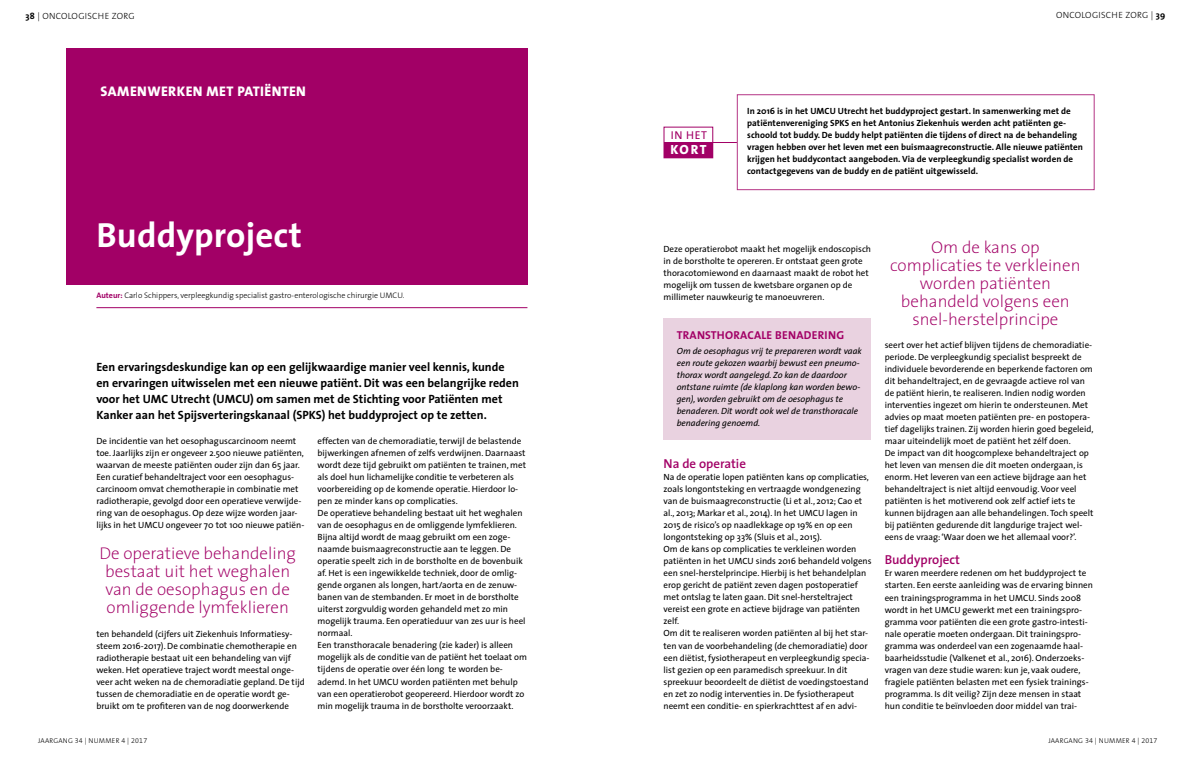
<style>
.page{position:relative;width:1191px;height:766px;background:#fff}
.page>*{position:absolute;margin:0;border:0;box-sizing:border-box;transform-origin:0 0}
.t1{font:700 35px "The Sans";letter-spacing:.005em;color:#fff}
.t2{font:200 17px/18px "The Sans";color:#a20066;text-align:center}
.t3{font:800 14px "The Sans";letter-spacing:.03em;color:#fff}
.t4{font:800 13.3px "The Sans";color:#fff}
.t5{font:600 13px "The Sans";color:#a20066}
.t6{font:700 12px/16px "The Sans";color:#000}
.t7{font:700 11.5px "The Sans";letter-spacing:.02em;color:#a20066}
.t8{font:11.4px "The Sans";color:#a20066}
.t9{font:9px/12px "The Sans";color:#000}
.t10{font:700 9px/12px "The Sans";letter-spacing:.005em;color:#000}
.t11{font:italic 9px/12px "The Sans";color:#000}
.t12{font:300 9px "The Sans";letter-spacing:.03em;color:#000}
.t13{font:300 8px "The Sans";color:#000}
.t14{font:300 7px "The Sans";letter-spacing:.03em;color:#000}
.s1{font-weight:700}
.s2{font-weight:700;color:#a20066}
.s3{font-family:"The Sans Light Expert";font-weight:400}
</style>
<div class="page">
<div style="left:66px;top:49px;width:461px;height:236px;background:#a20066"></div>
<hr style="left:96px;top:307px;width:431px;height:1px;background:#a20066">
<hr style="left:664px;top:142px;width:73px;height:1px;background:#a20066">
<div style="left:664px;top:142px;width:48px;height:16px;background:#a20066"></div>
<div style="left:663px;top:318px;width:207px;height:121px;background:#e9d2e0"></div>
<p class="t12" style="left:26px;top:9px;width:111px"><span class="s1">38</span> | ONCOLOGISCHE ZORG</p>
<p class="t12" style="left:1056px;top:7px;width:111px">ONCOLOGISCHE ZORG | <span class="s1">39</span></p>
<h3 class="t3" style="left:100px;top:80px;width:207px">SAMENWERKEN MET PATIËNTEN</h3>
<h1 class="t1" style="left:96px;top:206px;width:207px">Buddyproject</h1>
<p class="t13" style="left:96px;top:289px;width:309px"><span class="s2">Auteur:</span> Carlo Schippers, verpleegkundig specialist gastro-enterologische chirurgie UMCU.</p>
<p class="t6" style="left:96px;top:359px;width:424px">Een ervaringsdeskundige kan op een gelijkwaardige manier veel kennis, kunde en ervaringen uitwisselen met een nieuwe patiënt. Dit was een belangrijke reden voor het UMC Utrecht (UMCU) om samen met de Stichting voor Patiënten met Kanker aan het Spijsverteringskanaal (SPKS) het buddyproject op te zetten.</p>
<p class="t9" style="left:96px;top:435px;width:209px">De incidentie van het oesophaguscarcinoom neemt toe. Jaarlijks zijn er ongeveer 2.500 nieuwe patiënten, waarvan de meeste patiënten ouder zijn dan 65 jaar.<br>Een curatief behandeltraject voor een oesophagus&shy;carcinoom omvat chemotherapie in combinatie met radiotherapie, gevolgd door een operatieve verwijde&shy;ring van de oesophagus. Op deze wijze worden jaar&shy;lijks in het UMCU ongeveer 70 tot 100 nieuwe patiën-</p>
<h2 class="t2" style="left:99px;top:543px;width:198px">De operatieve behandeling bestaat uit het weghalen van de oesophagus en de omliggende lymfeklieren</h2>
<p class="t9" style="left:96px;top:627px;width:210px">ten behandeld (cijfers uit Ziekenhuis Informatiesy&shy;steem 2016-2017). De combinatie chemotherapie en radiotherapie bestaat uit een behandeling van vijf weken. Het operatieve traject wordt meestal onge&shy;veer acht weken na de chemoradiatie gepland. De tijd tussen de chemoradiatie en de operatie wordt ge&shy;bruikt om te profiteren van de nog doorwerkende</p>
<p class="t9" style="left:317px;top:435px;width:211px">effecten van de chemoradiatie, terwijl de belastende bijwerkingen afnemen of zelfs verdwijnen. Daarnaast wordt deze tijd gebruikt om patiënten te trainen, met als doel hun lichamelijke conditie te verbeteren als voorbereiding op de komende operatie. Hierdoor lo&shy;pen ze minder kans op complicaties.<br>De operatieve behandeling bestaat uit het weghalen van de oesophagus en de omliggende lymfeklieren.<br>Bijna altijd wordt de maag gebruikt om een zoge&shy;naamde buismaagreconstructie aan te leggen. De operatie speelt zich in de borstholte en de bovenbuik af. Het is een ingewikkelde techniek, door de omlig&shy;gende organen als longen, hart/aorta en de zenuw&shy;banen van de stembanden. Er moet in de borstholte uiterst zorgvuldig worden gehandeld met zo min mogelijk trauma. Een operatieduur van zes uur is heel normaal.<br>Een transthoracale benadering (zie kader) is alleen mogelijk als de conditie van de patiënt het toelaat om tijdens de operatie over één long te worden be&shy;ademd. In het UMCU worden patiënten met behulp van een operatierobot geopereerd. Hierdoor wordt zo min mogelijk trauma in de borstholte veroorzaakt.</p>
<p class="t8" style="left:670px;top:125px;width:38px">IN HET</p>
<h3 class="t4" style="left:670px;top:138px;width:38px">KORT</h3>
<p class="t10" style="left:747px;top:105px;width:337px">In 2016 is in het UMCU Utrecht het buddyproject gestart. In samenwerking met de patiëntenvereniging SPKS en het Antonius Ziekenhuis werden acht patiënten ge&shy;schoold tot buddy. De buddy helpt patiënten die tijdens of direct na de behandeling vragen hebben over het leven met een buismaagreconstructie. Alle nieuwe patiënten krijgen het buddycontact aangeboden. Via de verpleegkundig specialist worden de contactgegevens van de buddy en de patiënt uitgewisseld.</p>
<p class="t9" style="left:663px;top:243px;width:209px">Deze operatierobot maakt het mogelijk endoscopisch in de borstholte te opereren. Er ontstaat geen grote thoracotomiewond en daarnaast maakt de robot het mogelijk om tussen de kwetsbare organen op de millimeter nauwkeurig te manoeuvreren.</p>
<p class="t7" style="left:677px;top:326px;width:169px">TRANSTHORACALE BENADERING</p>
<p class="t11" style="left:677px;top:345px;width:186px">Om de oesophagus vrij te prepareren wordt vaak een route gekozen waarbij bewust een pneumo&shy;thorax wordt aangelegd. Zo kan de daardoor ontstane ruimte (de klaplong kan worden bewo&shy;gen), worden gebruikt om de oesophagus te benaderen. Dit wordt ook wel de transthoracale benadering genoemd.</p>
<h3 class="t5" style="left:663px;top:453px;width:84px">Na de operatie</h3>
<p class="t9" style="left:663px;top:471px;width:210px">Na de operatie lopen patiënten kans op complicaties, zoals longontsteking en vertraagde wondgenezing van de buismaagreconstructie (Li et al., 2012; Cao et al., 2013; Markar et al., 2014). In het UMCU lagen in 2015 de risico’s op naadlekkage op 19% en op een longontsteking op 33% (Sluis et al., 2015).<br>Om de kans op complicaties te verkleinen worden patiënten in het UMCU sinds 2016 behandeld volgens een snel-herstelprincipe. Hierbij is het behandelplan erop gericht de patiënt zeven dagen postoperatief met ontslag te laten gaan. Dit snel-hersteltraject vereist een grote en actieve bijdrage van patiënten zelf.<br>Om dit te realiseren worden patiënten al bij het star&shy;ten van de voorbehandeling (de chemoradiatie) door een diëtist, fysiotherapeut en verpleegkundig specia&shy;list gezien op een paramedisch spreekuur. In dit spreekuur beoordeelt de diëtist de voedingstoestand en zet zo nodig interventies in. De fysiotherapeut neemt een conditie- en spierkrachttest af en advi-</p>
<h2 class="t2" style="left:890px;top:237px;width:192px">Om de kans op complicaties te verkleinen worden patiënten behandeld volgens een snel-herstelprincipe</h2>
<p class="t9" style="left:884px;top:339px;width:210px">seert over het actief blijven tijdens de chemoradiatie&shy;periode. De verpleegkundig specialist bespreekt de individuele bevorderende en beperkende factoren om dit behandeltraject, en de gevraagde actieve rol van de patiënt hierin, te realiseren. Indien nodig worden interventies ingezet om hierin te ondersteunen. Met advies op maat moeten patiënten pre- en postopera&shy;tief dagelijks trainen. Zij worden hierin goed begeleid, maar uiteindelijk moet de patiënt het zélf doen.<br>De impact van dit hoogcomplexe behandeltraject op het leven van mensen die dit moeten ondergaan, is enorm. Het leveren van een actieve bijdrage aan het behandeltraject is niet altijd eenvoudig. Voor veel patiënten is het motiverend ook zelf actief iets te kunnen bijdragen aan alle behandelingen. Toch speelt bij patiënten gedurende dit langdurige traject wel&shy;eens de vraag: ‘Waar doen we het allemaal voor?’.</p>
<h3 class="t5" style="left:884px;top:549px;width:77px">Buddyproject</h3>
<p class="t9" style="left:884px;top:567px;width:210px">Er waren meerdere redenen om het buddyproject te starten. Een eerste aanleiding was de ervaring binnen een trainingsprogramma in het UMCU. Sinds 2008 wordt in het UMCU gewerkt met een trainingspro&shy;gramma voor patiënten die een grote gastro-intesti&shy;nale operatie moeten ondergaan. Dit trainingspro&shy;gramma was onderdeel van een zogenaamde haal&shy;baarheidsstudie (Valkenet et al., 2016). Onderzoeks&shy;vragen van deze studie waren: kun je, vaak oudere, fragiele patiënten belasten met een fysiek trainings&shy;programma. Is dit veilig? Zijn deze mensen in staat hun conditie te beïnvloeden door middel van trai-</p>
<p class="t14" style="left:38px;top:734px;width:110px">JAARGANG <span class="s3">34</span> | NUMMER <span class="s3">4</span> | <span class="s3">2017</span></p>
<p class="t14" style="left:1048px;top:734px;width:110px">JAARGANG <span class="s3">34</span> | NUMMER <span class="s3">4</span> | <span class="s3">2017</span></p>
</div>
